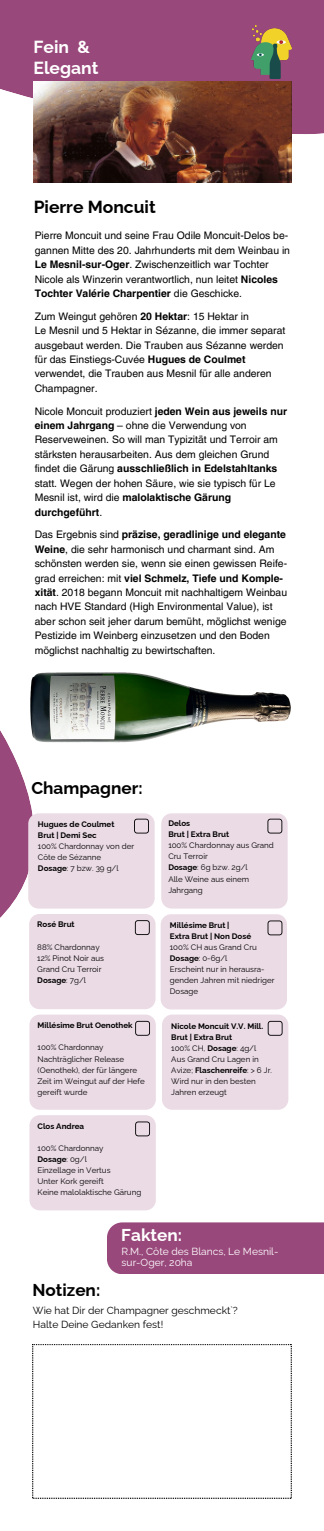
<style>
.page{position:relative;width:324px;height:1531px;background:#fff}
.page>*{position:absolute;margin:0;border:0;box-sizing:border-box;transform-origin:0 0}
.t1{font:700 17.48px "Raleway";color:#000}
.t2{font:700 17.48px/20.7px "Raleway";color:#fff}
.t3{font:700 17.16px "Raleway";color:#000}
.t4{font:700 17.16px "Raleway";color:#fff}
.t5{font:10.4px/14.4px "Helvetica LT Pro";color:#000}
.t6{font:10.28px/14.4px "Raleway";color:#000}
.t7{font:10.28px/11.1px "Raleway";color:#fff}
.t8{font:8px/11.1px "Raleway";color:#000}
.t9{font:700 8px "Raleway";color:#000}
.s1{font-weight:700}
.s2{font-weight:400}
</style>
<div class="page">
<div style="left:274px;top:0;width:50px;height:134px;background:#99487b"></div>
<div style="left:0;top:0;width:274px;height:99px;background:#99487b"></div>
<svg style="left:32px;top:1344px;width:260px;height:154px"></svg>
<div style="left:107px;top:1222px;width:217px;height:52px;background:#99487b"></div>
<img style="left:33px;top:82px;width:259px;height:100px">
<img style="left:252px;top:25px;width:39px;height:53px">
<div style="left:29px;top:1115px;width:127px;height:95px;background:#ebdbe5"></div>
<svg style="left:0;top:730px;width:288px;height:379px"></svg>
<img style="left:6px;top:672px;width:285px;height:80px">
<p class="t2" style="left:34px;top:37px;width:66px">Fein &amp;<br>Elegant</p>
<p class="t1" style="left:34px;top:196px;width:124px">Pierre Moncuit</p>
<p class="t5" style="left:35px;top:229px;width:257px">Pierre Moncuit und seine Frau Odile Moncuit-Delos be&shy;gannen Mitte des 20. Jahrhunderts mit dem Weinbau in <span class="s1">Le Mesnil-sur-Oger</span>. Zwischenzeitlich war Tochter Nicole als Winzerin verantwortlich, nun leitet <span class="s1">Nicoles Tochter Valérie Charpentier</span> die Geschicke.</p>
<p class="t5" style="left:35px;top:310px;width:252px">Zum Weingut gehören <span class="s1">20 Hektar</span>: 15 Hektar in<br>Le Mesnil und 5 Hektar in Sézanne, die immer separat ausgebaut werden. Die Trauben aus Sézanne werden für das Einstiegs-Cuvée <span class="s1">Hugues de Coulmet </span>verwendet, die Trauben aus Mesnil für alle anderen Champagner.</p>
<p class="t5" style="left:35px;top:405px;width:254px">Nicole Moncuit produziert <span class="s1">jeden Wein aus jeweils nur einem Jahrgang</span> – ohne die Verwendung von Reserveweinen. So will man Typizität und Terroir am stärksten herausarbeiten. Aus dem gleichen Grund findet die Gärung <span class="s1">ausschließlich in Edelstahltanks </span>statt. Wegen der hohen Säure, wie sie typisch für Le Mesnil ist, wird die <span class="s1">malolaktische Gärung durchgeführt</span>.</p>
<p class="t5" style="left:35px;top:528px;width:254px">Das Ergebnis sind <span class="s1">präzise, geradlinige und elegante Weine</span>, die sehr harmonisch und charmant sind. Am schönsten werden sie, wenn sie einen gewissen Reife&shy;grad erreichen: mit <span class="s1">viel Schmelz, Tiefe und Komple&shy;xität</span>. 2018 begann Moncuit mit nachhaltigem Weinbau nach HVE Standard (High Environmental Value), ist aber schon seit jeher darum bemüht, möglichst wenige Pestizide im Weinberg einzusetzen und den Boden möglichst nachhaltig zu bewirtschaften.</p>
<h3 class="t3" style="left:31px;top:777px;width:113px">Champagner:</h3>
<p class="t9" style="left:38px;top:819px;width:78px">Hugues de Coulmet</p>
<h3 class="t9" style="left:38px;top:830px;width:60px">Brut | Demi Sec</h3>
<p class="t8" style="left:38px;top:840px;width:98px">100% Chardonnay von der</p>
<p class="t8" style="left:38px;top:851px;width:65px">Côte de Sézanne</p>
<p class="t8" style="left:38px;top:863px;width:82px"><span class="s1">Dosage</span>: 7 bzw. 39 g/l</p>
<p class="t9" style="left:37px;top:920px;width:39px">Rosé Brut</p>
<p class="t8" style="left:37px;top:941px;width:64px">88% Chardonnay</p>
<p class="t8" style="left:37px;top:952px;width:68px">12% Pinot Noir aus</p>
<p class="t8" style="left:37px;top:963px;width:66px">Grand Cru Terroir</p>
<p class="t9" style="left:37px;top:975px;width:50px">Dosage<span class="s2">: 7g/l</span></p>
<p class="t9" style="left:38px;top:1020px;width:97px">Millésime Brut Oenothek</p>
<h1 class="t8" style="left:38px;top:1042px;width:68px">100% Chardonnay</h1>
<p class="t8" style="left:38px;top:1053px;width:88px">Nachträglicher Release</p>
<p class="t8" style="left:38px;top:1064px;width:101px">(Oenothek), der für längere</p>
<p class="t8" style="left:38px;top:1075px;width:109px">Zeit im Weingut auf der Hefe</p>
<h1 class="t8" style="left:38px;top:1086px;width:51px">gereift wurde</h1>
<h1 class="t9" style="left:38px;top:1121px;width:48px">Clos Andrea</h1>
<p class="t8" style="left:38px;top:1142px;width:68px">100% Chardonnay</p>
<p class="t9" style="left:38px;top:1154px;width:51px">Dosage<span class="s2">: 0g/l</span></p>
<p class="t8" style="left:38px;top:1164px;width:74px">Einzellage in Vertus</p>
<p class="t8" style="left:38px;top:1175px;width:68px">Unter Kork gereift</p>
<p class="t8" style="left:38px;top:1187px;width:105px">Keine malolaktische Gärung</p>
<p class="t9" style="left:168px;top:818px;width:23px">Delos</p>
<p class="t9" style="left:168px;top:829px;width:62px">Brut | Extra Brut</p>
<p class="t8" style="left:168px;top:839px;width:107px">100% Chardonnay aus Grand<br>Cru Terroir</p>
<p class="t8" style="left:168px;top:862px;width:81px"><span class="s1">Dosage</span>: 6g bzw. 2g/l</p>
<p class="t8" style="left:168px;top:873px;width:82px">Alle Weine aus einem</p>
<p class="t8" style="left:168px;top:884px;width:36px">Jahrgang</p>
<p class="t9" style="left:170px;top:920px;width:61px">Millésime Brut |</p>
<h3 class="t9" style="left:170px;top:931px;width:83px">Extra Brut | Non Dosé</h3>
<p class="t8" style="left:170px;top:941px;width:89px">100% CH aus Grand Cru</p>
<p class="t8" style="left:170px;top:952px;width:59px"><span class="s1">Dosage</span>: 0-6g/l</p>
<p class="t8" style="left:170px;top:963px;width:96px">Erscheint nur in herausra-</p>
<p class="t8" style="left:170px;top:974px;width:106px">genden Jahren mit niedriger<br>Dosage</p>
<h2 class="t9" style="left:171px;top:1021px;width:93px">Nicole Moncuit V.V. Mill.</h2>
<h2 class="t9" style="left:171px;top:1032px;width:62px">Brut | Extra Brut</h2>
<h2 class="t8" style="left:171px;top:1042px;width:87px">100% CH, <span class="s1">Dosage</span>: 4g/l</h2>
<h2 class="t8" style="left:171px;top:1053px;width:89px">Aus Grand Cru Lagen in</h2>
<p class="t9" style="left:171px;top:1065px;width:102px"><span class="s2">Avize;</span> Flaschenreife<span class="s2">: &gt; 6 Jr.</span></p>
<p class="t8" style="left:171px;top:1075px;width:86px">Wird nur in den besten<br>Jahren erzeugt</p>
<p class="t4" style="left:121px;top:1225px;width:62px">Fakten:</p>
<p class="t7" style="left:122px;top:1245px;width:158px">R.M., Côte des Blancs, Le Mesnil&shy;sur-Oger, 20ha</p>
<p class="t6" style="left:33px;top:1302px;width:206px">Wie hat Dir der Champagner geschmeckt`?<br>Halte Deine Gedanken fest!</p>
<p class="t3" style="left:32px;top:1279px;width:69px">Notizen:</p>
</div>
